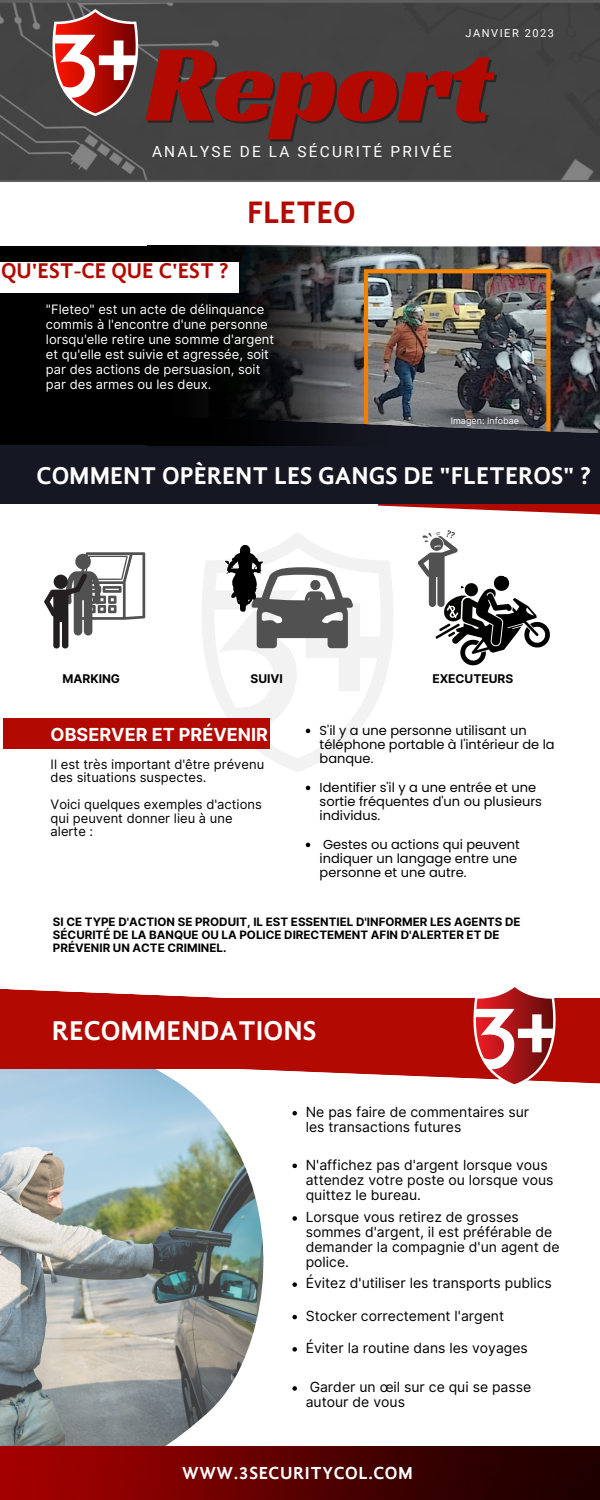
<style>
.page{position:relative;width:600px;height:1500px;background:#fff}
.page>*{position:absolute;margin:0;border:0;box-sizing:border-box;transform-origin:0 0}
.t1{font:111.7px "Racing Sans One";letter-spacing:-.02em;color:#b20900}
.t2{font:700 32px "Gandhi Sans";color:#b20900}
.t3{font:700 28px "Gandhi Sans";color:#fff}
.t4{font:700 25px "Gandhi Sans";color:#fff}
.t5{font:700 22px "Gandhi Sans";color:#b20900}
.t6{font:700 18px "Gandhi Sans";letter-spacing:.03em;color:#fff}
.t7{font:700 18px "Inter";color:#fff}
.t8{font:15.4px "Roboto";letter-spacing:.14em;color:#fff}
.t9{font:14px/15px "Inter";color:#000}
.t10{font:13px/14.2px "Poppins";color:#000}
.t11{font:13px/15px "Inter";color:#fff}
.t12{font:13px/13.5px "Inter";color:#000}
.t13{font:700 12px "Inter";color:#000}
.t14{font:700 11.6px/13px "Inter";color:#000}
.t15{font:11px "Roboto";letter-spacing:.14em;color:#fff}
.t16{font:9px "Inter";color:#fff}
</style>
<div class="page">
<div style="left:0;top:0;width:600px;height:182px;background:#434343"></div>
<img style="left:44px;top:0;width:101px;height:121px">
<img style="left:0;top:1085px;width:264px;height:361px">
<img style="left:0;top:1446px;width:600px;height:53px">
<svg style="left:202px;top:533px;width:191px;height:239px"></svg>
<div style="left:3px;top:718px;width:267px;height:31px;background:#b20900"></div>
<img style="left:205px;top:245px;width:395px;height:163px">
<svg style="left:378px;top:505px;width:222px;height:10px"></svg>
<svg style="left:378px;top:408px;width:222px;height:97px;background:#4e484a"></svg>
<div style="left:0;top:434px;width:600px;height:70px;background:#151722"></div>
<svg style="left:0;top:989px;width:600px;height:96px"></svg>
<div style="left:0;top:998px;width:600px;height:71px;background:#b20900"></div>
<svg style="left:471px;top:987px;width:87px;height:98px"></svg>
<svg style="left:44px;top:552px;width:101px;height:97px"></svg>
<svg style="left:225px;top:545px;width:128px;height:103px"></svg>
<svg style="left:418px;top:530px;width:132px;height:136px"></svg>
<img style="left:147px;top:246px;width:245px;height:200px">
<div style="left:0;top:246px;width:174px;height:199px;background:#000"></div>
<svg style="left:292px;top:1164px;width:5px;height:4px"></svg>
<div style="left:0;top:262px;width:239px;height:30px;background:#fff"></div>
<svg style="left:292px;top:1111px;width:5px;height:4px"></svg>
<svg style="left:306px;top:729px;width:4px;height:4px"></svg>
<svg style="left:306px;top:786px;width:4px;height:4px"></svg>
<svg style="left:306px;top:843px;width:4px;height:4px"></svg>
<svg style="left:292px;top:1216px;width:5px;height:5px"></svg>
<svg style="left:292px;top:1282px;width:5px;height:5px"></svg>
<svg style="left:292px;top:1315px;width:5px;height:4px"></svg>
<svg style="left:292px;top:1347px;width:5px;height:5px"></svg>
<svg style="left:292px;top:1386px;width:5px;height:5px"></svg>
<p class="t15" style="left:465px;top:27px;width:90px">JANVIER 2023</p>
<h1 class="t1" style="left:145px;top:11px;width:349px">Report</h1>
<p class="t8" style="left:152px;top:143px;width:302px">ANALYSE DE LA SÉCURITÉ PRIVÉE</p>
<h3 class="t5" style="left:1px;top:262px;width:229px">QU'EST-CE QUE C'EST ?</h3>
<h2 class="t2" style="left:247px;top:199px;width:110px">FLETEO</h2>
<p class="t11" style="left:46px;top:302px;width:230px">"Fleteo" est un acte de délinquance commis à l'encontre d'une personne lorsqu'elle retire une somme d'argent et qu'elle est suivie et agressée, soit par des actions de persuasion, soit par des armes ou les deux.</p>
<p class="t16" style="left:451px;top:415px;width:70px">Imagen: Infobae</p>
<h3 class="t4" style="left:36px;top:465px;width:556px">COMMENT OPÈRENT LES GANGS DE "FLETEROS" ?</h3>
<p class="t13" style="left:63px;top:671px;width:59px">MARKING</p>
<p class="t13" style="left:251px;top:671px;width:34px">SUIVI</p>
<p class="t13" style="left:432px;top:671px;width:82px">EXECUTEURS</p>
<p class="t7" style="left:51px;top:723px;width:219px">OBSERVER ET PRÉVENIR</p>
<p class="t10" style="left:320px;top:723px;width:237px">S'il y a une personne utilisant un téléphone portable à l'intérieur de la banque.</p>
<p class="t10" style="left:320px;top:780px;width:224px">Identifier s'il y a une entrée et une sortie fréquentes d'un ou plusieurs individus.</p>
<p class="t10" style="left:320px;top:837px;width:202px">Gestes ou actions qui peuvent indiquer un langage entre une personne et une autre.</p>
<p class="t14" style="left:53px;top:915px;width:469px">SI CE TYPE D'ACTION SE PRODUIT, IL EST ESSENTIEL D'INFORMER LES AGENTS DE<br>SÉCURITÉ DE LA BANQUE OU LA POLICE DIRECTEMENT AFIN D'ALERTER ET DE<br>PRÉVENIR UN ACTE CRIMINEL.</p>
<p class="t12" style="left:51px;top:757px;width:215px">Il est très important d'être prévenu des situations suspectes.</p>
<p class="t12" style="left:51px;top:798px;width:213px">Voici quelques exemples d'actions qui peuvent donner lieu à une alerte :</p>
<h3 class="t3" style="left:52px;top:1019px;width:266px">RECOMMENDATIONS</h3>
<p class="t9" style="left:306px;top:1104px;width:225px">Ne pas faire de commentaires sur les transactions futures</p>
<p class="t9" style="left:306px;top:1157px;width:249px">N'affichez pas d'argent lorsque vous attendez votre poste ou lorsque vous quittez le bureau.</p>
<p class="t9" style="left:306px;top:1210px;width:255px">Lorsque vous retirez de grosses sommes d'argent, il est préférable de demander la compagnie d'un agent de police.</p>
<p class="t9" style="left:306px;top:1276px;width:248px">Évitez d'utiliser les transports publics</p>
<p class="t9" style="left:306px;top:1308px;width:200px">Stocker correctement l'argent</p>
<p class="t9" style="left:306px;top:1341px;width:224px">Éviter la routine dans les voyages</p>
<p class="t9" style="left:306px;top:1380px;width:227px">Garder un œil sur ce qui se passe autour de vous</p>
<p class="t6" style="left:182px;top:1465px;width:232px">WWW.3SECURITYCOL.COM</p>
</div>
